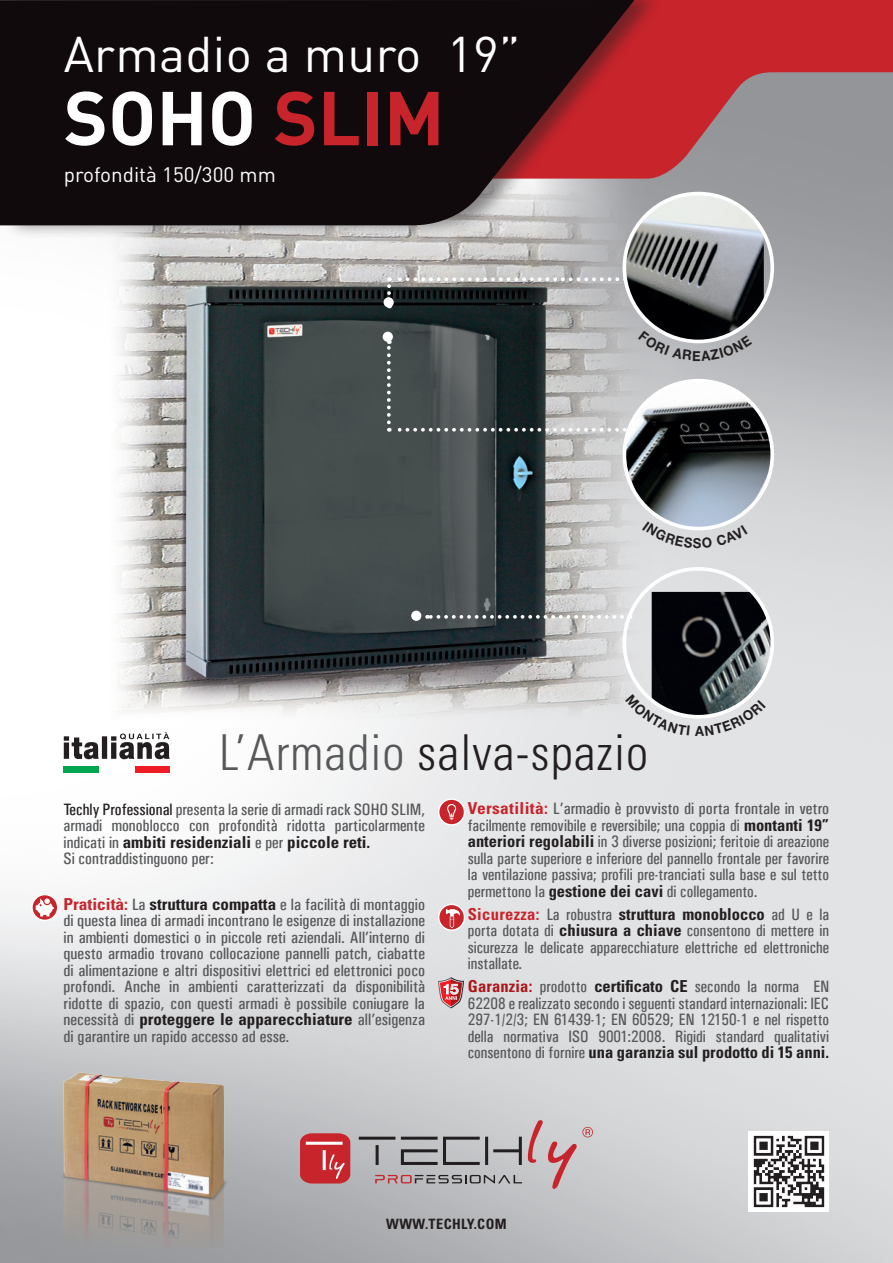
<style>
.page{position:relative;width:893px;height:1263px;background:#fff}
.page>*{position:absolute;margin:0;border:0;box-sizing:border-box;transform-origin:0 0}
.t1{font:700 75px "DIN";color:#fff}
.t2{font:300 condensed 49.5px "Univers LT Std";letter-spacing:.02em;color:#231f20}
.t3{font:49.5px "DIN";letter-spacing:.005em;color:#fff}
.t4{font:20.7px "DIN";color:#fff}
.t5{font:16.5px/16.5px "Univers Condensed";color:#57585a;text-align:justify;scale:1.05 1}
.t6{font:16.5px/16.5px "Univers Condensed";color:#57585a;text-align:justify}
.t7{font:700 condensed 14.25px "Univers LT Std";letter-spacing:.03em;color:#231f20}
.s1{color:#c8242b}
.s2{color:#57585a}
.s3{color:#231f20}
.s4{font-family:"Univers LT Std";font-weight:700;font-stretch:condensed;color:#231f20}
.s5{font-family:"Univers LT Std";font-weight:700;font-stretch:condensed;color:#c8242b}
.s6{font-family:"Univers LT Std";font-weight:700;font-stretch:condensed;color:#ab161a}
</style>
<div class="page">
<img style="left:0;top:179px;width:893px;height:1084px">
<img style="left:106px;top:179px;width:565px;height:544px">
<hr style="left:359px;top:1137px;width:36px;height:3px;background:#231f20">
<hr style="left:376px;top:1145px;width:3px;height:20px;background:#231f20">
<svg style="left:401px;top:1137px;width:121px;height:28px;background:#9a9a9c"></svg>
<svg style="left:528px;top:1120px;width:65px;height:69px;background:#cab2b5"></svg>
<svg style="left:375px;top:1175px;width:147px;height:8px"></svg>
<svg style="left:300px;top:1133px;width:50px;height:50px;background:#cc4046"></svg>
<svg style="left:664px;top:0;width:229px;height:179px;background:#ae5a5f"></svg>
<div style="left:3px;top:0;width:661px;height:239px;background:#231f20;opacity:.5"></div>
<svg style="left:0;top:0;width:634px;height:225px;background:#281518"></svg>
<img style="left:748px;top:1131px;width:81px;height:81px">
<svg style="left:64px;top:732px;width:106px;height:27px"></svg>
<div style="left:64px;top:766px;width:35px;height:7px;background:#00a54f"></div>
<div style="left:134px;top:766px;width:35px;height:7px;background:#ee1d23"></div>
<div style="left:99px;top:766px;width:35px;height:7px;background:#fff"></div>
<svg style="left:387px;top:277px;width:237px;height:31px;background:#6c6f6f"></svg>
<div style="left:384px;top:297px;width:10px;height:10px;background:#fff;border-radius:50%"></div>
<svg style="left:427px;top:615px;width:195px;height:4px"></svg>
<div style="left:411px;top:611px;width:10px;height:10px;background:#fff;border-radius:50%"></div>
<svg style="left:108px;top:370px;width:4px;height:50px"></svg>
<div style="left:103px;top:420px;width:13px;height:12px;background:#fff;border-radius:50%"></div>
<img style="left:624px;top:194px;width:140px;height:146px">
<div style="left:623px;top:192px;width:151px;height:151px;border:4px solid #fff;border-radius:50%"></div>
<img style="left:652px;top:592px;width:120px;height:125px">
<div style="left:623px;top:567px;width:151px;height:151px;border:4px solid #fff;border-radius:50%"></div>
<img style="left:624px;top:381px;width:148px;height:148px">
<div style="left:623px;top:379px;width:151px;height:151px;border:4px solid #fff;border-radius:50%"></div>
<div style="left:383px;top:332px;width:10px;height:10px;background:#fff;border-radius:50%"></div>
<svg style="left:389px;top:428px;width:236px;height:4px"></svg>
<svg style="left:387px;top:341px;width:4px;height:81px"></svg>
<svg style="left:32px;top:894px;width:26px;height:26px"></svg>
<div style="left:31px;top:894px;width:27px;height:27px;border:1px solid #fff;border-radius:50%"></div>
<svg style="left:36px;top:898px;width:18px;height:18px"></svg>
<svg style="left:439px;top:799px;width:25px;height:26px"></svg>
<div style="left:438px;top:798px;width:27px;height:28px;border:1px solid #fff;border-radius:50%"></div>
<svg style="left:447px;top:804px;width:9px;height:16px"></svg>
<svg style="left:439px;top:904px;width:25px;height:26px"></svg>
<div style="left:438px;top:904px;width:27px;height:27px;border:1px solid #fff;border-radius:50%"></div>
<svg style="left:446px;top:909px;width:14px;height:19px"></svg>
<svg style="left:438px;top:977px;width:26px;height:31px"></svg>
<svg style="left:451px;top:984px;width:8px;height:10px"></svg>
<img style="left:55px;top:1067px;width:175px;height:181px">
<svg style="left:638px;top:331px;width:114px;height:30px;background:#a9aaad"></svg>
<svg style="left:625px;top:694px;width:141px;height:42px;background:#b4b7b9"></svg>
<svg style="left:642px;top:521px;width:106px;height:27px;background:#dadce0"></svg>
<p class="t3" style="left:64px;top:24px;width:458px">Armadio a muro 19”</p>
<p class="t1" style="left:64px;top:69px;width:382px">SOHO <span class="s1">SLIM</span></p>
<p class="t4" style="left:64px;top:161px;width:214px">profondità 150/300 mm</p>
<p class="t2" style="left:219px;top:723px;width:430px"><span class="s2">L’Armadio</span> salva-spazio</p>
<p class="t6" style="left:64px;top:801px;width:363px"><span class="s3">Techly Professional</span> presenta la serie di armadi rack SOHO SLIM, armadi monoblocco con profondità ridotta particolarmente indicati in <span class="s4">ambiti residenziali</span> e per <span class="s4">piccole reti.</span></p>
<p class="t6" style="left:64px;top:850px;width:152px">Si contraddistinguono per:</p>
<p class="t5" style="left:64px;top:896px;width:346px"><span class="s5">Praticità:</span> La <span class="s4">struttura compatta</span> e la facilità di montaggio di questa linea di armadi incontrano le esigenze di installazione in ambienti domestici o in piccole reti aziendali. All’interno di questo armadio trovano collocazione pannelli patch, ciabatte di alimentazione e altri dispositivi elettrici ed elettronici poco profondi. Anche in ambienti caratterizzati da disponibilità ridotte di spazio, con questi armadi è possibile coniugare la necessità di <span class="s4">proteggere le apparecchiature</span> all’esigenza di garantire un rapido accesso ad esse.</p>
<p class="t5" style="left:468px;top:800px;width:346px"><span class="s5">Versatilità:</span> L’armadio è provvisto di porta frontale in vetro facilmente removibile e reversibile; una coppia di <span class="s4">montanti 19” anteriori regolabili</span> in 3 diverse posizioni; feritoie di areazione sulla parte superiore e inferiore del pannello frontale per favorire la ventilazione passiva; profili pre-tranciati sulla base e sul tetto permettono la <span class="s4">gestione dei cavi</span> di collegamento.</p>
<p class="t6" style="left:468px;top:906px;width:363px"><span class="s5">Sicurezza:</span> La robustra <span class="s4">struttura monoblocco</span> ad U e la porta dotata di <span class="s4">chiusura a chiave</span> consentono di mettere in sicurezza le delicate apparecchiature elettriche ed elettroniche installate.</p>
<p class="t6" style="left:468px;top:978px;width:363px"><span class="s6">Garanzia:</span> prodotto <span class="s4">certificato CE</span> secondo la norma EN 62208 e realizzato secondo i seguenti standard internazionali: IEC 297-1/2/3; EN 61439-1; EN 60529; EN 12150-1 e nel rispetto della normativa ISO 9001:2008. Rigidi standard qualitativi consentono di fornire <span class="s4">una garanzia sul prodotto di 15 anni.</span></p>
<p class="t7" style="left:386px;top:1215px;width:122px">WWW.TECHLY.COM</p>
</div>
